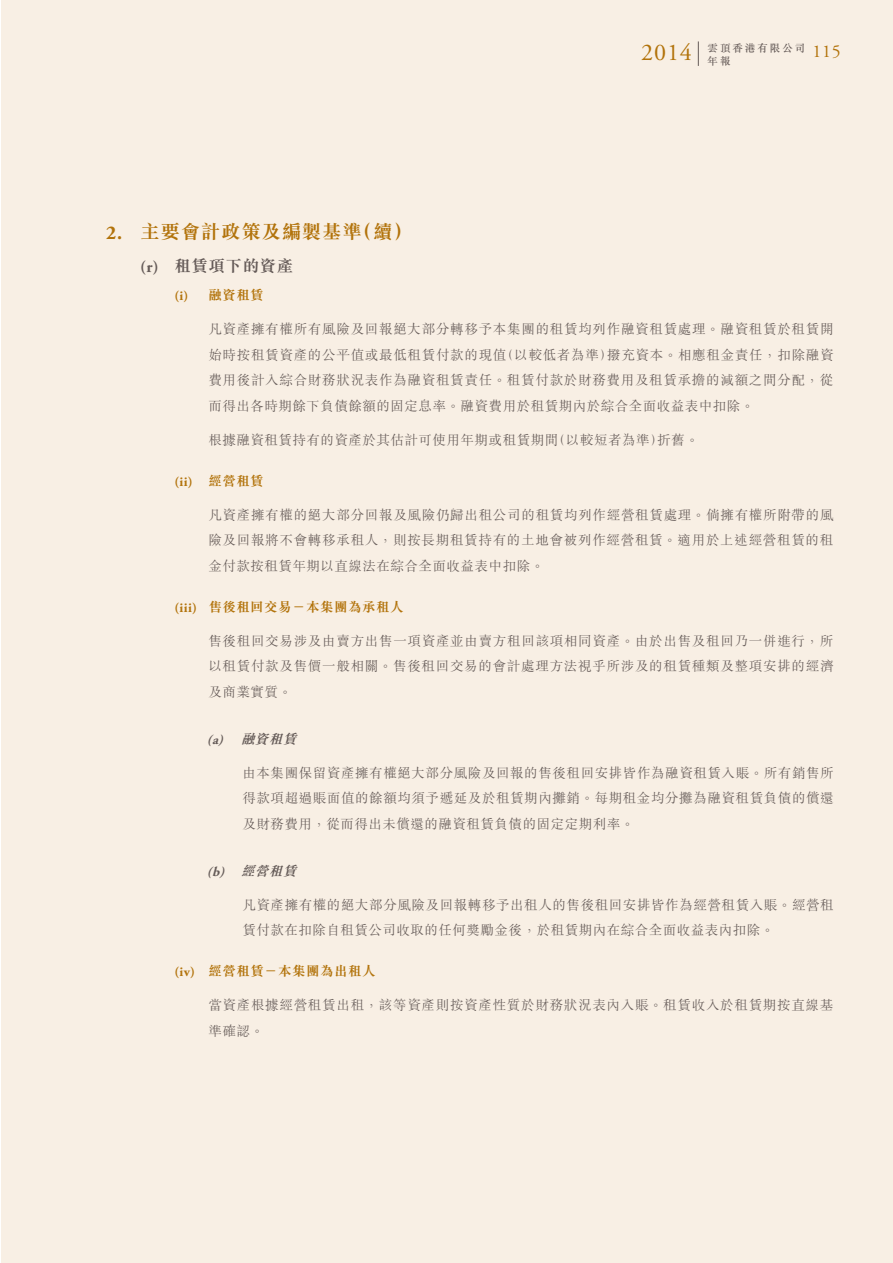
<style>
.page{position:relative;width:893px;height:1263px;background:#fff}
.page>*{position:absolute;margin:0;border:0;box-sizing:border-box;transform-origin:0 0}
.t1{font:24px "Adobe Garamond Pro";color:#b2730b}
._3__標題{font:700 19.5px "M Sung HK";letter-spacing:.035em;color:#b2730b}
.t2{font:18px "Adobe Garamond Pro";color:#b2730b}
._4__副標題{font:700 16.5px "M Sung HK";letter-spacing:.035em;color:#655b58}
._1__內文{font:300 13.5px/25.5px "M Sung HK";letter-spacing:.045em;color:#655b58;text-align:justify}
._5__副副標題{font:700 13.5px "M Sung HK";letter-spacing:.035em;color:#b2730b}
._1__內文-2{font:italic 700 13.5px "M Sung HK";color:#655b58}
._5__副副標題-2{font:700 13.5px "Adobe Garamond Pro";color:#b2730b}
.t3{font:500 10.5px/12.6px "M Sung HK";letter-spacing:.19em;color:#655b58}
.s1{font-family:"Adobe Garamond Pro"}
.s2{font-family:"M Sung HK"}
</style>
<div class="page">
<div style="left:2px;top:0;width:891px;height:1263px;background:#f8efe4"></div>
<svg style="left:698px;top:41px;width:1px;height:25px"></svg>
<p class="t3" style="left:707px;top:41px;width:99px">雲頂香港有限公司年報</p>
<h1 class="t1" style="left:641px;top:38px;width:52px">2014</h1>
<h3 class="t2" style="left:812px;top:41px;width:30px">115</h3>
<p class="_3__標題" style="left:106px;top:222px;width:308px"><span class="s1">2.</span> 主要會計政策及編製基準（續）</p>
<p class="_4__副標題" style="left:140px;top:258px;width:155px"><span class="s1">(r)</span> 租賃項下的資產</p>
<p class="_5__副副標題" style="left:174px;top:289px;width:91px"><span class="s1">(i)</span> 融資租賃</p>
<p class="_1__內文" style="left:208px;top:316px;width:627px">凡資產擁有權所有風險及回報絕大部分轉移予本集團的租賃均列作融資租賃處理。融資租賃於租賃開始時按租賃資產的公平值或最低租賃付款的現值（以較低者為準）撥充資本。相應租金責任，扣除融資費用後計入綜合財務狀況表作為融資租賃責任。租賃付款於財務費用及租賃承擔的減額之間分配，從而得出各時期餘下負債餘額的固定息率。融資費用於租賃期內於綜合全面收益表中扣除。</p>
<p class="_1__內文" style="left:208px;top:426px;width:492px">根據融資租賃持有的資產於其估計可使用年期或租賃期間（以較短者為準）折舊。</p>
<p class="_5__副副標題-2" style="left:174px;top:474px;width:91px">(ii) <span class="s2">經營租賃</span></p>
<p class="_1__內文" style="left:208px;top:501px;width:627px">凡資產擁有權的絕大部分回報及風險仍歸出租公司的租賃均列作經營租賃處理。倘擁有權所附帶的風險及回報將不會轉移承租人，則按長期租賃持有的土地會被列作經營租賃。適用於上述經營租賃的租金付款按租賃年期以直線法在綜合全面收益表中扣除。</p>
<p class="_5__副副標題" style="left:174px;top:600px;width:231px"><span class="s1">(iii)</span> 售後租回交易－本集團為承租人</p>
<p class="_1__內文" style="left:208px;top:627px;width:627px">售後租回交易涉及由賣方出售一項資產並由賣方租回該項相同資產。由於出售及租回乃一併進行，所以租賃付款及售價一般相關。售後租回交易的會計處理方法視乎所涉及的租賃種類及整項安排的經濟及商業實質。</p>
<p class="_1__內文-2" style="left:207px;top:732px;width:94px"><span class="s1">(a)</span> 融資租賃</p>
<p class="_1__內文" style="left:242px;top:759px;width:593px">由本集團保留資產擁有權絕大部分風險及回報的售後租回安排皆作為融資租賃入賬。所有銷售所得款項超過賬面值的餘額均須予遞延及於租賃期內攤銷。每期租金均分攤為融資租賃負債的償還及財務費用，從而得出未償還的融資租賃負債的固定定期利率。</p>
<p class="_1__內文-2" style="left:207px;top:864px;width:94px"><span class="s1">(b)</span> 經營租賃</p>
<p class="_1__內文" style="left:242px;top:891px;width:593px">凡資產擁有權的絕大部分風險及回報轉移予出租人的售後租回安排皆作為經營租賃入賬。經營租賃付款在扣除自租賃公司收取的任何獎勵金後，於租賃期內在綜合全面收益表內扣除。</p>
<p class="_5__副副標題" style="left:174px;top:965px;width:203px"><span class="s1">(iv)</span> 經營租賃－本集團為出租人</p>
<p class="_1__內文" style="left:208px;top:992px;width:626px">當資產根據經營租賃出租，該等資產則按資產性質於財務狀況表內入賬。租賃收入於租賃期按直線基準確認。</p>
</div>
